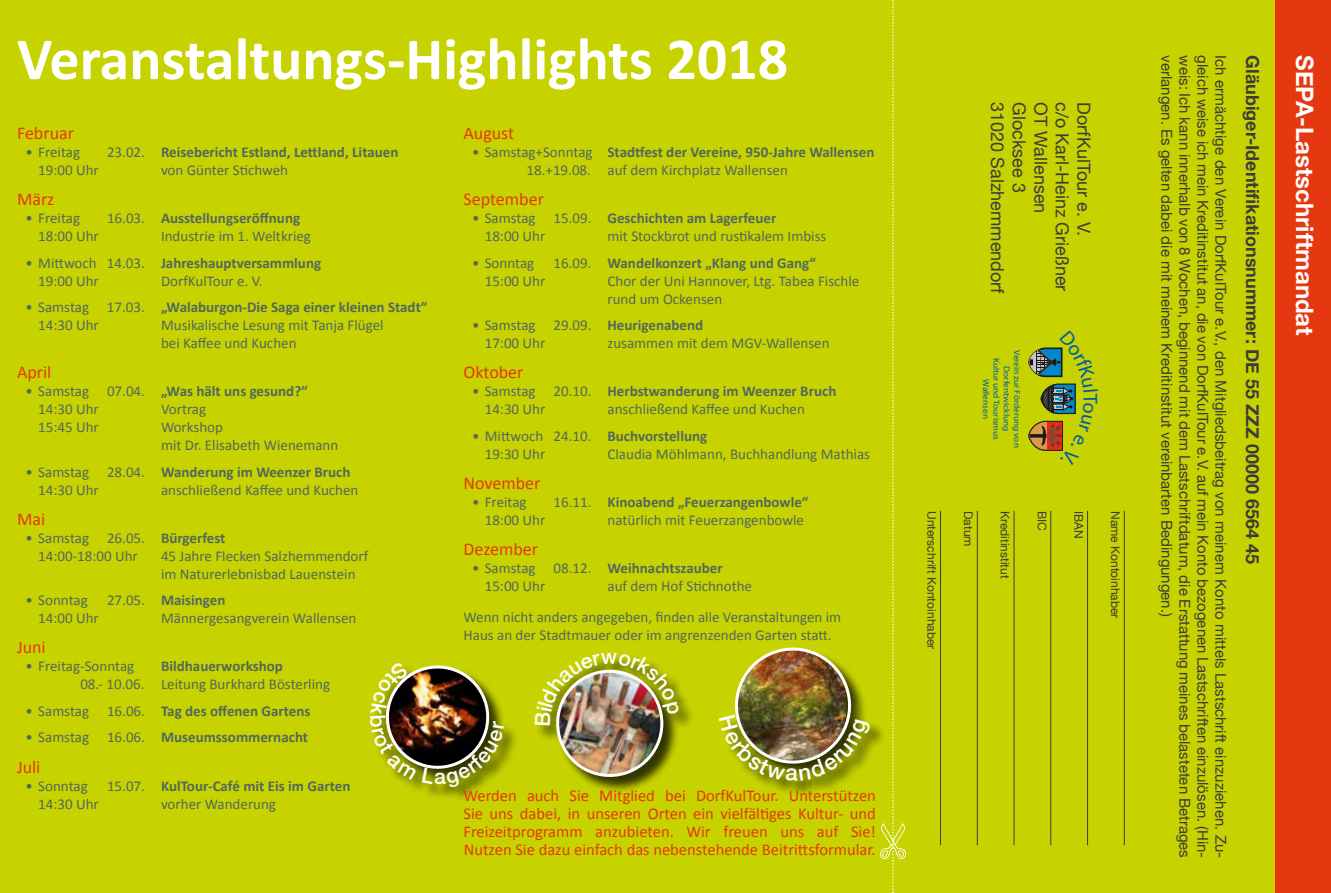
<style>
.page{position:relative;width:1331px;height:893px;background:#c7d300}
.page>*{position:absolute;margin:0;border:0;box-sizing:border-box;transform-origin:0 0}
.t1{font:700 60px "Calibri";color:#fff}
.t2{font:700 24px "Helvetica Neue";color:#fff}
.t3{font:18px "Helvetica Neue";color:#3b3b3a}
.t4{font:18px "Calibri";color:#e63810}
.t5{font:700 18px "Helvetica Neue";color:#3b3b3a}
.t6{font:16.5px/18px "Calibri";color:#e63810;text-align:justify}
.t7{font:15px/18px "Calibri";color:#51685c}
.t8{font:700 15px/18px "Calibri";color:#51685c}
.t9{font:15px "Helvetica Neue";color:#3b3b3a}
.t10{font:12px "Helvetica Neue";color:#3b3b3a}
.t11{font:8.55px/10.4px "Cataneo BT";color:#005ca4;text-align:center;scale:1.08 1}
.s1{font-weight:400}
.s2{font-weight:700}
</style>
<div class="page">
<hr style="left:1124px;top:511px;width:1px;height:334px;background:#3b3b3a">
<hr style="left:1087px;top:511px;width:1px;height:334px;background:#3b3b3a">
<hr style="left:1050px;top:511px;width:1px;height:334px;background:#3b3b3a">
<hr style="left:1014px;top:511px;width:1px;height:334px;background:#3b3b3a">
<hr style="left:977px;top:511px;width:1px;height:334px;background:#3b3b3a">
<hr style="left:940px;top:511px;width:1px;height:334px;background:#3b3b3a">
<div style="left:1276px;top:0;width:55px;height:893px;background:#e63810"></div>
<svg style="left:880px;top:0;width:26px;height:893px"></svg>
<div style="left:720px;top:648px;width:166px;height:150px;background:#000;opacity:.75"></div>
<div style="left:535px;top:653px;width:160px;height:140px;background:#000;opacity:.75"></div>
<div style="left:371px;top:665px;width:149px;height:138px;background:#000;opacity:.75"></div>
<svg style="left:1028px;top:347px;width:48px;height:104px"></svg>
<img style="left:720px;top:647px;width:151px;height:134px">
<img style="left:535px;top:653px;width:145px;height:125px">
<img style="left:371px;top:665px;width:133px;height:123px">
<h1 class="t1" style="left:17px;top:21px;width:773px">Veranstaltungs-Highlights 2018</h1>
<p class="t4" style="left:17px;top:122px;width:59px">Februar</p>
<p class="t7" style="left:26px;top:143px;width:56px">• Freitag</p>
<p class="t8" style="left:107px;top:143px;width:293px"><span class="s1">23.02.</span> Reisebericht Estland, Lettland, Litauen</p>
<p class="t7" style="left:38px;top:161px;width:62px">19:00 Uhr</p>
<p class="t7" style="left:161px;top:161px;width:129px">von Günter Stichweh</p>
<p class="t4" style="left:17px;top:188px;width:39px">März</p>
<p class="t7" style="left:26px;top:209px;width:56px">• Freitag</p>
<p class="t8" style="left:107px;top:209px;width:195px"><span class="s1">16.03.</span> Ausstellungseröffnung</p>
<p class="t7" style="left:38px;top:227px;width:62px">18:00 Uhr</p>
<p class="t7" style="left:161px;top:227px;width:152px">Industrie im 1. Weltkrieg</p>
<p class="t7" style="left:38px;top:254px;width:284px;text-indent:-13px">• Mittwoch 14.03. <span class="s2">Jahreshauptversammlung<br></span>19:00 Uhr</p>
<p class="t4" style="left:463px;top:122px;width:52px">August</p>
<p class="t7" style="left:527px;top:143px;width:349px;text-indent:-55px">• Samstag+Sonntag <span class="s2">Stadtfest der Vereine, 950-Jahre Wallensen<br></span>18.+19.08. auf dem Kirchplatz Wallensen</p>
<p class="t4" style="left:463px;top:188px;width:82px">September</p>
<p class="t8" style="left:485px;top:209px;width:293px;text-indent:-13px"><span class="s1">• Samstag 15.09.</span> Geschichten am Lagerfeuer<br><span class="s1">18:00 Uhr</span></p>
<p class="t7" style="left:607px;top:227px;width:220px">mit Stockbrot und rustikalem Imbiss</p>
<p class="t7" style="left:472px;top:254px;width:64px">• Sonntag</p>
<p class="t8" style="left:553px;top:254px;width:264px"><span class="s1">16.09.</span> Wandelkonzert „Klang und Gang“</p>
<p class="t7" style="left:485px;top:272px;width:62px">15:00 Uhr</p>
<p class="t7" style="left:607px;top:272px;width:253px">Chor der Uni Hannover, Ltg. Tabea Fischle rund um Ockensen</p>
<p class="t7" style="left:485px;top:316px;width:220px;text-indent:-13px">• Samstag 29.09. <span class="s2">Heurigenabend<br></span>17:00 Uhr</p>
<p class="t7" style="left:161px;top:272px;width:103px">DorfKulTour e. V.</p>
<p class="t8" style="left:38px;top:298px;width:391px;text-indent:-13px"><span class="s1">• Samstag 17.03.</span> „Walaburgon-Die Saga einer kleinen Stadt“<br><span class="s1">14:30 Uhr</span></p>
<p class="t7" style="left:161px;top:316px;width:224px">Musikalische Lesung mit Tanja Flügel bei Kaffee und Kuchen</p>
<p class="t7" style="left:607px;top:334px;width:224px">zusammen mit dem MGV-Wallensen</p>
<p class="t4" style="left:17px;top:361px;width:36px">April</p>
<p class="t7" style="left:38px;top:382px;width:271px;text-indent:-13px">• Samstag 07.04. <span class="s2">„Was hält uns gesund?“<br></span>14:30 Uhr</p>
<p class="t7" style="left:161px;top:400px;width:47px">Vortrag</p>
<p class="t7" style="left:38px;top:418px;width:62px">15:45 Uhr</p>
<p class="t7" style="left:161px;top:418px;width:179px">Workshop<br>mit Dr. Elisabeth Wienemann</p>
<p class="t8" style="left:38px;top:463px;width:314px;text-indent:-13px"><span class="s1">• Samstag 28.04.</span> Wanderung im Weenzer Bruch<br><span class="s1">14:30 Uhr</span></p>
<p class="t7" style="left:161px;top:481px;width:199px">anschließend Kaffee und Kuchen</p>
<p class="t4" style="left:17px;top:507px;width:30px">Mai</p>
<p class="t7" style="left:38px;top:529px;width:189px;text-indent:-13px">• Samstag 26.05. <span class="s2">Bürgerfest<br></span>14:00-18:00 Uhr</p>
<p class="t7" style="left:161px;top:547px;width:209px">45 Jahre Flecken Salzhemmendorf im Naturerlebnisbad Lauenstein</p>
<p class="t7" style="left:26px;top:591px;width:64px">• Sonntag</p>
<p class="t8" style="left:107px;top:591px;width:120px"><span class="s1">27.05.</span> Maisingen</p>
<p class="t7" style="left:38px;top:609px;width:62px">14:00 Uhr</p>
<p class="t7" style="left:161px;top:609px;width:197px">Männergesangverein Wallensen</p>
<p class="t4" style="left:17px;top:636px;width:30px">Juni</p>
<p class="t7" style="left:26px;top:657px;width:110px">• Freitag-Sonntag</p>
<p class="t8" style="left:161px;top:657px;width:123px">Bildhauerworkshop</p>
<p class="t7" style="left:80px;top:675px;width:251px">08.- 10.06. Leitung Burkhard Bösterling</p>
<p class="t8" style="left:26px;top:702px;width:286px"><span class="s1">• Samstag 16.06.</span> Tag des offenen Gartens</p>
<p class="t8" style="left:26px;top:728px;width:284px"><span class="s1">• Samstag 16.06.</span> Museumssommernacht</p>
<p class="t4" style="left:17px;top:755px;width:25px">Juli</p>
<p class="t7" style="left:26px;top:777px;width:64px">• Sonntag</p>
<p class="t8" style="left:107px;top:776px;width:245px"><span class="s1">15.07.</span> KulTour-Café mit Eis im Garten</p>
<p class="t7" style="left:38px;top:795px;width:62px">14:30 Uhr</p>
<p class="t7" style="left:161px;top:795px;width:117px">vorher Wanderung</p>
<p class="t4" style="left:463px;top:361px;width:62px">Oktober</p>
<p class="t8" style="left:485px;top:382px;width:353px;text-indent:-13px"><span class="s1">• Samstag 20.10.</span> Herbstwanderung im Weenzer Bruch<br><span class="s1">14:30 Uhr</span></p>
<p class="t7" style="left:607px;top:400px;width:199px">anschließend Kaffee und Kuchen</p>
<p class="t7" style="left:485px;top:427px;width:224px;text-indent:-13px">• Mittwoch 24.10. <span class="s2">Buchvorstellung<br></span>19:30 Uhr</p>
<p class="t7" style="left:607px;top:445px;width:264px">Claudia Möhlmann, Buchhandlung Mathias</p>
<p class="t4" style="left:463px;top:471px;width:79px">November</p>
<p class="t7" style="left:472px;top:493px;width:56px">• Freitag</p>
<p class="t8" style="left:553px;top:493px;width:256px"><span class="s1">16.11.</span> Kinoabend „Feuerzangenbowle“</p>
<p class="t7" style="left:485px;top:511px;width:62px">18:00 Uhr</p>
<p class="t7" style="left:607px;top:511px;width:198px">natürlich mit Feuerzangenbowle</p>
<p class="t4" style="left:463px;top:538px;width:76px">Dezember</p>
<p class="t7" style="left:485px;top:559px;width:239px;text-indent:-13px">• Samstag 08.12. <span class="s2">Weihnachtszauber<br></span>15:00 Uhr</p>
<p class="t7" style="left:463px;top:571px;width:379px;line-height:30.8px;text-indent:144px">auf dem Hof Stichnothe<br>Wenn nicht anders angegeben, finden alle Veranstaltungen im</p>
<p class="t7" style="left:463px;top:626px;width:370px">Haus an der Stadtmauer oder im angrenzenden Garten statt.</p>
<p class="t6" style="left:463px;top:787px;width:414px">Werden auch Sie Mitglied bei DorfKulTour. Unterstützen Sie uns dabei, in unseren Orten ein vielfältiges Kultur- und Freizeitprogramm anzubieten. Wir freuen uns auf Sie!<br>Nutzen Sie dazu einfach das nebenstehende Beitrittsformular.</p>
<p class="t3" style="left:1010px;top:102px;width:193px;rotate:90deg">31020 Salzhemmendorf</p>
<p class="t3" style="left:1032px;top:102px;width:92px;rotate:90deg">Glocksee 3</p>
<p class="t3" style="left:1054px;top:102px;width:113px;rotate:90deg">OT Wallensen</p>
<p class="t3" style="left:1075px;top:102px;width:190px;rotate:90deg">c/o Karl-Heinz Grießner</p>
<p class="t3" style="left:1097px;top:102px;width:135px;rotate:90deg">DorfKulTour e. V.</p>
<p class="t11" style="left:1022px;top:350px;width:92px;rotate:90deg">Verein zur Förderung von<br>Dorfentwicklung<br>Kultur und Tourismus<br>Wallensen</p>
<p class="t10" style="left:940px;top:511px;width:140px;rotate:90deg">Unterschrift Kontoinhaber</p>
<p class="t10" style="left:977px;top:511px;width:37px;rotate:90deg">Datum</p>
<p class="t10" style="left:1014px;top:511px;width:69px;rotate:90deg">Kreditinstitut</p>
<p class="t10" style="left:1051px;top:511px;width:21px;rotate:90deg">BIC</p>
<p class="t10" style="left:1087px;top:511px;width:29px;rotate:90deg">IBAN</p>
<p class="t10" style="left:1124px;top:511px;width:109px;rotate:90deg">Name Kontoinhaber</p>
<p class="t9" style="left:1178px;top:55px;width:563px;rotate:90deg">verlangen. Es gelten dabei die mit meinem Kreditinstitut vereinbarten Bedingungen.)</p>
<p class="t9" style="left:1196px;top:55px;width:804px;rotate:90deg">weis: Ich kann innerhalb von 8 Wochen, beginnend mit dem Lastschriftdatum, die Erstattung meines belasteten Betrages</p>
<p class="t9" style="left:1214px;top:55px;width:804px;rotate:90deg">gleich weise ich mein Kreditinstitut an, die von DorfKulTour e.V. auf mein Konto bezogenen Lastschriften einzulösen. (Hin-</p>
<p class="t9" style="left:1232px;top:55px;width:804px;rotate:90deg">Ich ermächtige den Verein DorfKulTour e.V., den Mitgliedsbeitrag von meinem Konto mittels Lastschrift einzuziehen. Zu-</p>
<p class="t5" style="left:1267px;top:55px;width:510px;rotate:90deg">Gläubiger-Identifikationsnummer: DE 55 ZZZ 00000 6564 45</p>
<h2 class="t2" style="left:1324px;top:55px;width:282px;rotate:90deg">SEPA-Lastschriftmandat</h2>
</div>
